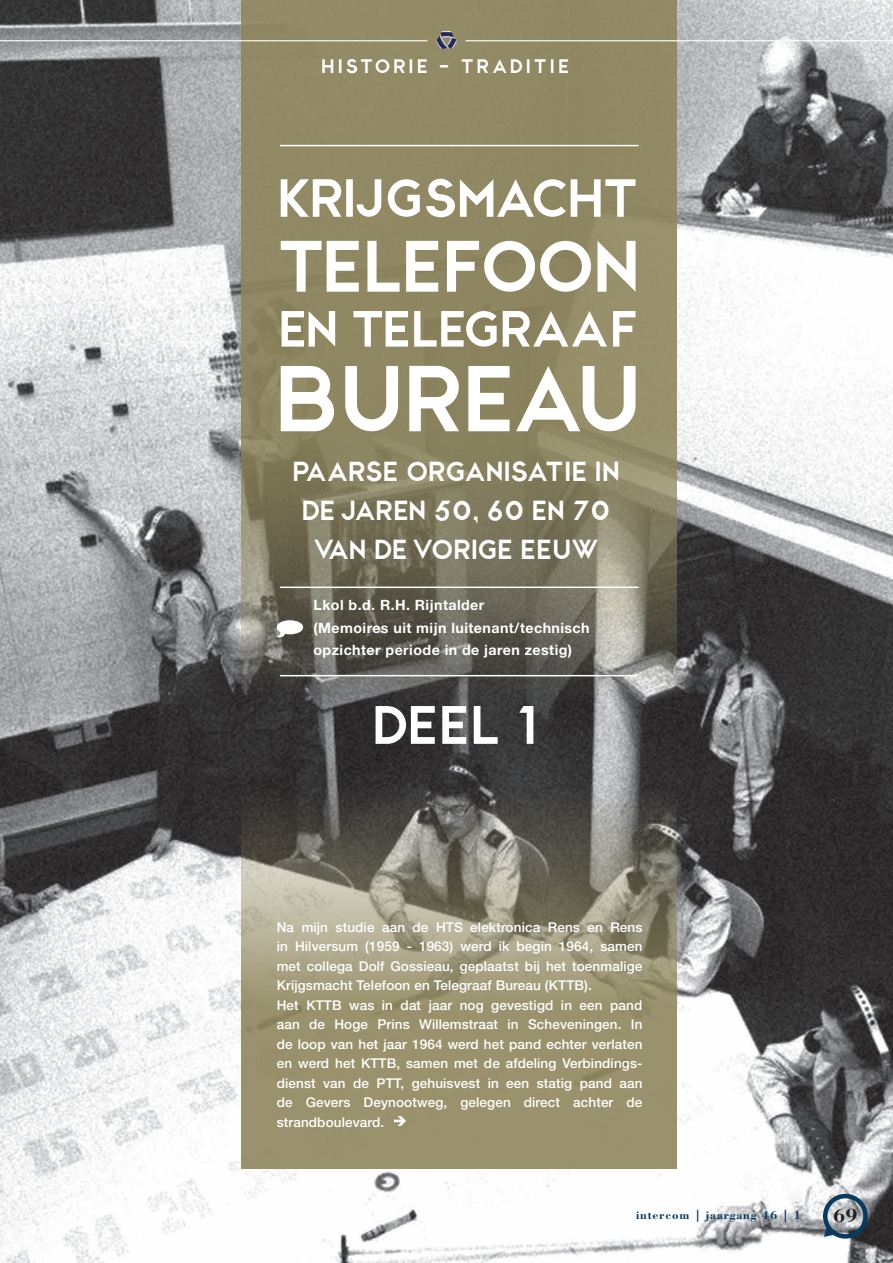
<style>
.page{position:relative;width:893px;height:1263px;background:#fff}
.page>*{position:absolute;margin:0;border:0;box-sizing:border-box;transform-origin:0 0}
.t1{font:54px "CWG Sans";color:#fff}
.t2{font:27.45px "CWG Sans";letter-spacing:-.01em;color:#fff}
.t3{font:27.45px "CWG Sans";letter-spacing:-.03em;color:#fff}
.t4{font:700 20.1px "Bodoni BT";color:#231f20}
.t5{font:19.5px "CWG Sans";letter-spacing:.14em;color:#fff}
.t6{font:700 14.25px "Helvetica Neue";letter-spacing:.03em;color:#fff}
.t7{font:500 13.5px/19.5px "Helvetica Neue";letter-spacing:.01em;color:#fff;text-align:justify}
.t8{font:700 12px "Bodoni BT";letter-spacing:.07em;color:#083b60}
</style>
<div class="page">
<img style="left:0;top:0;width:893px;height:1263px">
<svg style="left:242px;top:0;width:435px;height:696px;fill:#8e8763"></svg>
<svg style="left:242px;top:787px;width:435px;height:382px;fill:#99926c"></svg>
<hr style="left:280px;top:586px;width:359px;height:2px;background:#fff">
<hr style="left:280px;top:675px;width:359px;height:1px;background:#fff">
<hr style="left:280px;top:145px;width:359px;height:1px;background:#fff">
<svg style="left:276px;top:620px;width:27px;height:17px"></svg>
<svg style="left:394px;top:1116px;width:12px;height:10px"></svg>
<svg style="left:436px;top:31px;width:11px;height:13px"></svg>
<hr style="left:0;top:40px;width:427px;height:1px;background:#fff">
<hr style="left:466px;top:40px;width:427px;height:1px;background:#fff">
<svg style="left:281px;top:179px;width:354px;height:38px"></svg>
<svg style="left:281px;top:366px;width:354px;height:65px"></svg>
<svg style="left:281px;top:241px;width:354px;height:51px"></svg>
<svg style="left:282px;top:311px;width:353px;height:36px"></svg>
<div style="left:823px;top:1194px;width:45px;height:44px;border:4px solid #083b60;border-radius:50%"></div>
<svg style="left:824px;top:1225px;width:12px;height:12px"></svg>
<p class="t5" style="left:323px;top:56px;width:249px">HISTORIE - TRADITIE</p>
<p class="t3" style="left:294px;top:456px;width:329px">PAARSE ORGANISATIE IN</p>
<p class="t2" style="left:303px;top:495px;width:310px">DE JAREN 50, 60 EN 70</p>
<p class="t2" style="left:314px;top:534px;width:288px">VAN DE VORIGE EEUW</p>
<p class="t6" style="left:313px;top:596px;width:172px">Lkol b.d. R.H. Rijntalder</p>
<p class="t6" style="left:313px;top:619px;width:278px">(Memoires uit mijn luitenant/technisch</p>
<p class="t6" style="left:313px;top:641px;width:260px">opzichter periode in de jaren zestig)</p>
<p class="t1" style="left:376px;top:696px;width:166px">DEEL 1</p>
<p class="t7" style="left:277px;top:917px;width:367px">Na mijn studie aan de HTS elektronica Rens en Rens in Hilversum (1959 - 1963) werd ik begin 1964, samen met collega Dolf Gossieau, geplaatst bij het toenmalige Krijgsmacht Telefoon en Telegraaf Bureau (KTTB).</p>
<p class="t7" style="left:277px;top:995px;width:367px">Het KTTB was in dat jaar nog gevestigd in een pand aan de Hoge Prins Willemstraat in Scheveningen. In de loop van het jaar 1964 werd het pand echter verlaten en werd het KTTB, samen met de afdeling Verbindings&shy;dienst van de PTT, gehuisvest in een statig pand aan de Gevers Deynootweg, gelegen direct achter de strandboulevard.</p>
<p class="t8" style="left:636px;top:1208px;width:167px">intercom | jaargang 46 | 1</p>
<p class="t4" style="left:833px;top:1203px;width:26px">69</p>
</div>
